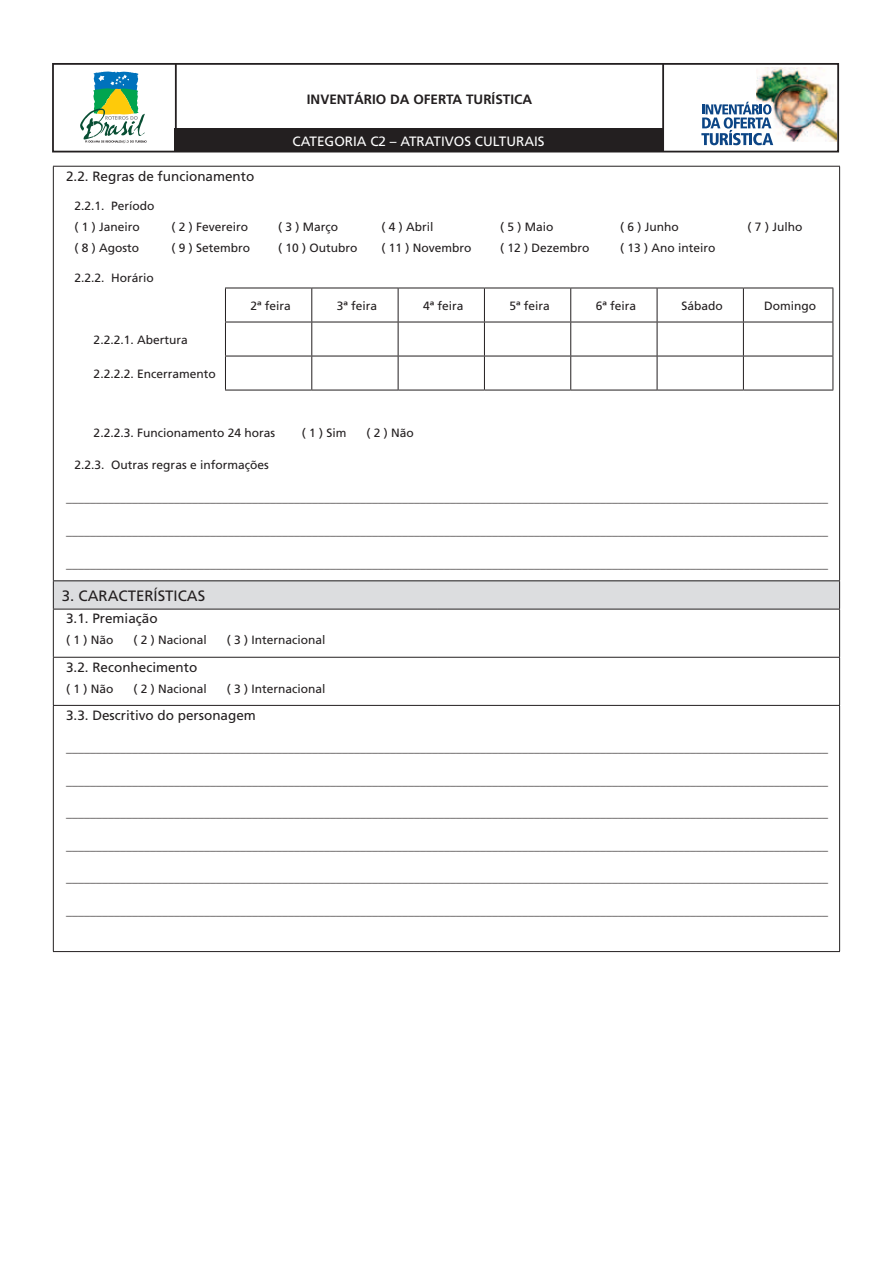
<style>
.page{position:relative;width:893px;height:1263px;background:#fff}
.page>*{position:absolute;margin:0;border:0;box-sizing:border-box;transform-origin:0 0}
.t1{font:15px "Frutiger";color:#231f20}
.t2{font:13.5px "Frutiger";color:#231f20}
.t3{font:13.5px "Frutiger";color:#fff}
.t4{font:700 13.5px "Frutiger";color:#231f20}
.t5{font:12px/21px "Frutiger";color:#231f20}
</style>
<div class="page">
<div style="left:175px;top:128px;width:489px;height:24px;background:#231f20"></div>
<hr style="left:175px;top:64px;width:2px;height:87px;background:#231f20">
<hr style="left:662px;top:64px;width:2px;height:87px;background:#231f20">
<img style="left:756px;top:67px;width:80px;height:74px">
<svg style="left:701px;top:102px;width:72px;height:43px"></svg>
<svg style="left:80px;top:72px;width:67px;height:71px"></svg>
<div style="left:52px;top:63px;width:787px;height:89px;border:2px solid #231f20"></div>
<svg style="left:54px;top:287px;width:785px;height:418px"></svg>
<div style="left:53px;top:581px;width:787px;height:28px;background:#dcdddf"></div>
<hr style="left:53px;top:166px;width:385px;height:1px;background:#231f20">
<hr style="left:438px;top:166px;width:402px;height:1px;background:#231f20">
<hr style="left:53px;top:657px;width:385px;height:1px;background:#231f20">
<hr style="left:438px;top:657px;width:402px;height:1px;background:#231f20">
<hr style="left:53px;top:705px;width:385px;height:1px;background:#231f20">
<hr style="left:438px;top:705px;width:402px;height:1px;background:#231f20">
<hr style="left:53px;top:167px;width:1px;height:413px;background:#231f20">
<hr style="left:839px;top:167px;width:1px;height:413px;background:#231f20">
<hr style="left:53px;top:609px;width:1px;height:48px;background:#231f20">
<hr style="left:839px;top:609px;width:1px;height:48px;background:#231f20">
<hr style="left:53px;top:658px;width:1px;height:47px;background:#231f20">
<hr style="left:839px;top:658px;width:1px;height:47px;background:#231f20">
<hr style="left:53px;top:706px;width:1px;height:245px;background:#231f20">
<hr style="left:839px;top:706px;width:1px;height:245px;background:#231f20">
<hr style="left:53px;top:580px;width:385px;height:1px;background:#231f20">
<svg style="left:53px;top:581px;width:1px;height:28px"></svg>
<hr style="left:438px;top:580px;width:402px;height:1px;background:#231f20">
<svg style="left:839px;top:581px;width:1px;height:28px"></svg>
<hr style="left:53px;top:609px;width:385px;height:1px;background:#231f20">
<hr style="left:438px;top:609px;width:402px;height:1px;background:#231f20">
<hr style="left:53px;top:951px;width:385px;height:1px;background:#231f20">
<hr style="left:438px;top:951px;width:402px;height:1px;background:#231f20">
<hr style="left:311px;top:288px;width:1px;height:34px;background:#231f20">
<hr style="left:398px;top:288px;width:1px;height:34px;background:#231f20">
<hr style="left:484px;top:288px;width:1px;height:34px;background:#231f20">
<hr style="left:570px;top:288px;width:1px;height:34px;background:#231f20">
<hr style="left:657px;top:288px;width:1px;height:34px;background:#231f20">
<hr style="left:743px;top:288px;width:1px;height:34px;background:#231f20">
<hr style="left:225px;top:322px;width:87px;height:1px;background:#231f20">
<hr style="left:225px;top:322px;width:1px;height:34px;background:#231f20">
<hr style="left:312px;top:322px;width:86px;height:1px;background:#231f20">
<hr style="left:311px;top:322px;width:1px;height:34px;background:#231f20">
<hr style="left:398px;top:322px;width:86px;height:1px;background:#231f20">
<hr style="left:398px;top:322px;width:1px;height:34px;background:#231f20">
<hr style="left:484px;top:322px;width:87px;height:1px;background:#231f20">
<hr style="left:484px;top:322px;width:1px;height:34px;background:#231f20">
<hr style="left:571px;top:322px;width:86px;height:1px;background:#231f20">
<hr style="left:570px;top:322px;width:1px;height:34px;background:#231f20">
<hr style="left:657px;top:322px;width:86px;height:1px;background:#231f20">
<hr style="left:657px;top:322px;width:1px;height:34px;background:#231f20">
<hr style="left:743px;top:322px;width:90px;height:1px;background:#231f20">
<hr style="left:743px;top:322px;width:1px;height:34px;background:#231f20">
<hr style="left:225px;top:356px;width:87px;height:1px;background:#231f20">
<hr style="left:225px;top:356px;width:1px;height:34px;background:#231f20">
<hr style="left:312px;top:356px;width:86px;height:1px;background:#231f20">
<hr style="left:311px;top:356px;width:1px;height:34px;background:#231f20">
<hr style="left:398px;top:356px;width:86px;height:1px;background:#231f20">
<hr style="left:398px;top:356px;width:1px;height:34px;background:#231f20">
<hr style="left:484px;top:356px;width:87px;height:1px;background:#231f20">
<hr style="left:484px;top:356px;width:1px;height:34px;background:#231f20">
<hr style="left:571px;top:356px;width:86px;height:1px;background:#231f20">
<hr style="left:570px;top:356px;width:1px;height:34px;background:#231f20">
<hr style="left:657px;top:356px;width:86px;height:1px;background:#231f20">
<hr style="left:657px;top:356px;width:1px;height:34px;background:#231f20">
<hr style="left:743px;top:356px;width:90px;height:1px;background:#231f20">
<hr style="left:743px;top:356px;width:1px;height:34px;background:#231f20">
<hr style="left:225px;top:288px;width:87px;height:1px;background:#231f20">
<hr style="left:312px;top:288px;width:86px;height:1px;background:#231f20">
<hr style="left:398px;top:288px;width:86px;height:1px;background:#231f20">
<hr style="left:484px;top:288px;width:87px;height:1px;background:#231f20">
<hr style="left:571px;top:288px;width:86px;height:1px;background:#231f20">
<hr style="left:657px;top:288px;width:86px;height:1px;background:#231f20">
<hr style="left:743px;top:288px;width:90px;height:1px;background:#231f20">
<hr style="left:832px;top:288px;width:1px;height:34px;background:#231f20">
<hr style="left:832px;top:322px;width:1px;height:34px;background:#231f20">
<hr style="left:832px;top:356px;width:1px;height:34px;background:#231f20">
<hr style="left:225px;top:288px;width:1px;height:34px;background:#231f20">
<hr style="left:225px;top:390px;width:87px;height:1px;background:#231f20">
<hr style="left:312px;top:390px;width:86px;height:1px;background:#231f20">
<hr style="left:398px;top:390px;width:86px;height:1px;background:#231f20">
<hr style="left:484px;top:390px;width:87px;height:1px;background:#231f20">
<hr style="left:571px;top:390px;width:86px;height:1px;background:#231f20">
<hr style="left:657px;top:390px;width:86px;height:1px;background:#231f20">
<hr style="left:743px;top:390px;width:90px;height:1px;background:#231f20">
<p class="t4" style="left:307px;top:91px;width:227px">INVENTÁRIO DA OFERTA TURÍSTICA</p>
<p class="t3" style="left:293px;top:133px;width:254px">CATEGORIA C2 – ATRATIVOS CULTURAIS</p>
<p class="t2" style="left:66px;top:168px;width:190px">2.2. Regras de funcionamento</p>
<p class="t5" style="left:75px;top:195px;width:82px">2.2.1. Período ( 1 ) Janeiro</p>
<p class="t5" style="left:172px;top:216px;width:78px">( 2 ) Fevereiro</p>
<p class="t5" style="left:278px;top:216px;width:61px">( 3 ) Março</p>
<p class="t5" style="left:382px;top:216px;width:54px">( 4 ) Abril</p>
<p class="t5" style="left:500px;top:216px;width:55px">( 5 ) Maio</p>
<p class="t5" style="left:620px;top:216px;width:60px">( 6 ) Junho</p>
<p class="t5" style="left:748px;top:216px;width:56px">( 7 ) Julho</p>
<p class="t5" style="left:75px;top:237px;width:66px">( 8 ) Agosto</p>
<p class="t5" style="left:172px;top:237px;width:80px">( 9 ) Setembro</p>
<p class="t5" style="left:278px;top:237px;width:81px">( 10 ) Outubro</p>
<p class="t5" style="left:382px;top:237px;width:92px">( 11 ) Novembro</p>
<p class="t5" style="left:500px;top:237px;width:91px">( 12 ) Dezembro</p>
<p class="t5" style="left:620px;top:237px;width:97px">( 13 ) Ano inteiro</p>
<p class="t5" style="left:75px;top:267px;width:81px">2.2.2. Horário</p>
<p class="t5" style="left:250px;top:295px;width:42px">2ª feira</p>
<p class="t5" style="left:337px;top:295px;width:42px">3ª feira</p>
<p class="t5" style="left:423px;top:295px;width:42px">4ª feira</p>
<p class="t5" style="left:509px;top:295px;width:42px">5ª feira</p>
<p class="t5" style="left:596px;top:295px;width:42px">6ª feira</p>
<p class="t5" style="left:681px;top:295px;width:43px">Sábado</p>
<p class="t5" style="left:764px;top:295px;width:53px">Domingo</p>
<p class="t5" style="left:94px;top:329px;width:96px">2.2.2.1. Abertura</p>
<p class="t5" style="left:94px;top:363px;width:124px">2.2.2.2. Encerramento</p>
<p class="t5" style="left:94px;top:422px;width:183px">2.2.2.3. Funcionamento 24 horas</p>
<p class="t5" style="left:302px;top:422px;width:46px">( 1 ) Sim</p>
<p class="t5" style="left:366px;top:422px;width:49px">( 2 ) Não</p>
<p class="t5" style="left:75px;top:454px;width:196px">2.2.3. Outras regras e informações</p>
<p class="t5" style="left:66px;top:487px;width:764px">_______________________________________________________________________________________________________________________________</p>
<p class="t5" style="left:66px;top:520px;width:764px">_______________________________________________________________________________________________________________________________</p>
<p class="t5" style="left:66px;top:553px;width:764px">_______________________________________________________________________________________________________________________________</p>
<p class="t1" style="left:62px;top:587px;width:145px">3. CARACTERÍSTICAS</p>
<p class="t2" style="left:66px;top:611px;width:93px">3.1. Premiação</p>
<p class="t5" style="left:66px;top:630px;width:49px">( 1 ) Não</p>
<p class="t5" style="left:133px;top:630px;width:75px">( 2 ) Nacional</p>
<p class="t5" style="left:227px;top:630px;width:100px">( 3 ) Internacional</p>
<p class="t2" style="left:66px;top:659px;width:133px">3.2. Reconhecimento</p>
<p class="t5" style="left:66px;top:678px;width:49px">( 1 ) Não</p>
<p class="t5" style="left:133px;top:678px;width:75px">( 2 ) Nacional</p>
<p class="t5" style="left:227px;top:678px;width:100px">( 3 ) Internacional</p>
<p class="t2" style="left:66px;top:707px;width:191px">3.3. Descritivo do personagem</p>
<p class="t5" style="left:66px;top:738px;width:764px">_______________________________________________________________________________________________________________________________</p>
<p class="t5" style="left:66px;top:770px;width:764px">_______________________________________________________________________________________________________________________________</p>
<p class="t5" style="left:66px;top:803px;width:764px">_______________________________________________________________________________________________________________________________</p>
<p class="t5" style="left:66px;top:835px;width:764px">_______________________________________________________________________________________________________________________________</p>
<p class="t5" style="left:66px;top:868px;width:764px">_______________________________________________________________________________________________________________________________</p>
<p class="t5" style="left:66px;top:900px;width:764px">_______________________________________________________________________________________________________________________________</p>
</div>
